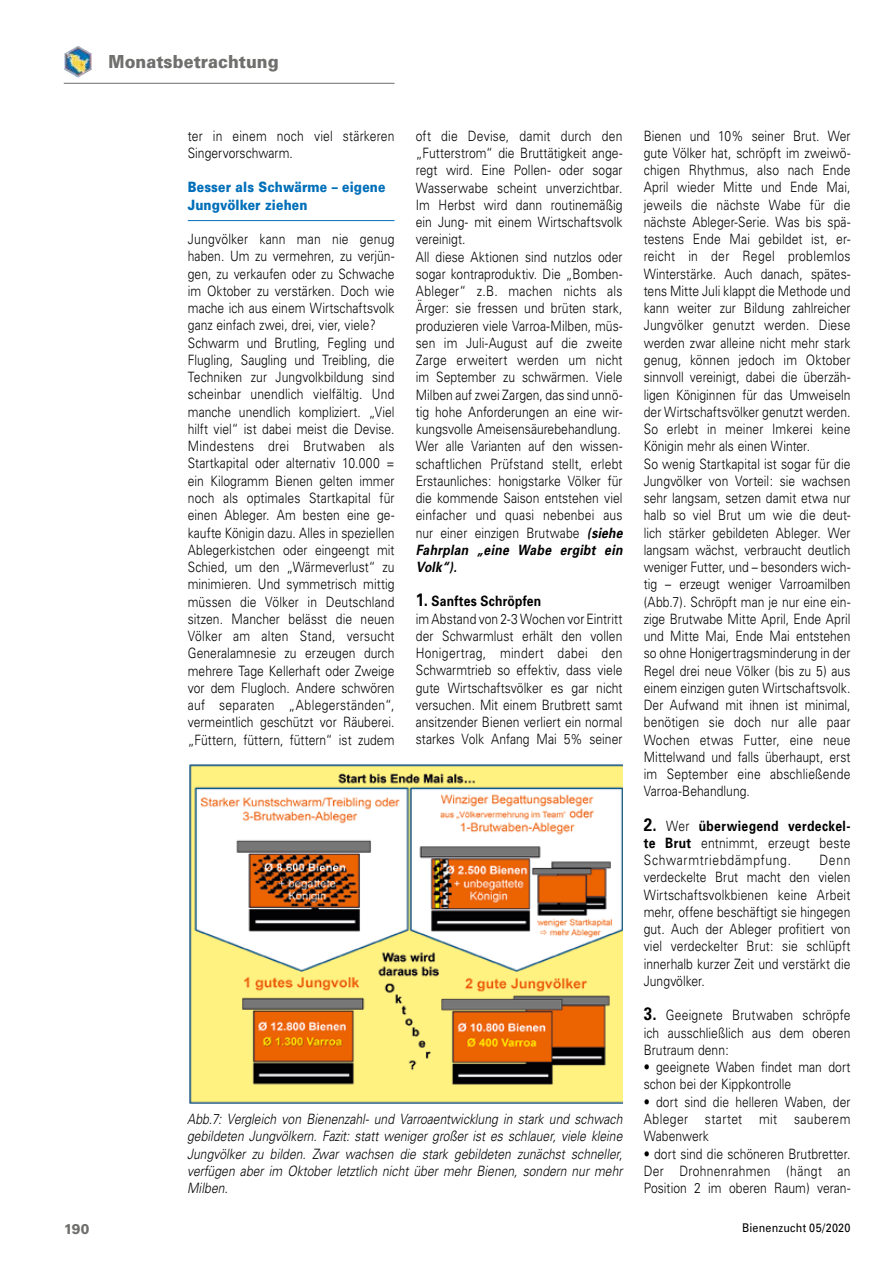
<style>
.page{position:relative;width:893px;height:1263px;background:#fff}
.page>*{position:absolute;margin:0;border:0;box-sizing:border-box;transform-origin:0 0}
.t1{font:900 18px "Univers";letter-spacing:.005em;color:#6f6f6e;scale:.9 1}
.t2{font:300 14.25px/17.2px "Univers";letter-spacing:.005em;color:#000;scale:.85 1}
.t3{font:italic 300 14.25px/17.2px "Univers";letter-spacing:.005em;color:#000;text-align:justify;scale:.85 1}
.t4{font:900 14.25px/17.2px "Univers";letter-spacing:.015em;color:#006fb9;scale:.85 1}
.t5{font:900 14.25px "Univers";color:#6f6f6e;scale:.9 1}
.t6{font:12px "Univers";letter-spacing:.02em;color:#000;scale:.9 1}
.s1{font-weight:700;font-style:italic}
.s2{font-weight:700;font-size:18px}
.s3{font-weight:700}
</style>
<div class="page">
<hr style="left:64px;top:83px;width:330px;height:1px;background:#6f6f6e">
<img style="left:64px;top:46px;width:28px;height:32px">
<hr style="left:188px;top:220px;width:206px;height:1px;background:#006fb9">
<img style="left:189px;top:764px;width:433px;height:340px">
<p class="t1" style="left:109px;top:50px;width:190px">Monatsbetrachtung</p>
<p class="t2" style="left:188px;top:127px;width:245px">ter in einem noch viel stärkeren<br>Singervorschwarm.</p>
<p class="t4" style="left:188px;top:179px;width:234px">Besser als Schwärme – eigene<br>Jungvölker ziehen</p>
<p class="t2" style="left:188px;top:230px;width:245px">Jungvölker kann man nie genug haben. Um zu vermehren, zu verjün&shy;gen, zu verkaufen oder zu Schwache im Oktober zu verstärken. Doch wie mache ich aus einem Wirtschaftsvolk ganz einfach zwei, drei, vier, viele?<br>Schwarm und Brutling, Fegling und Flugling, Saugling und Treibling, die Techniken zur Jungvolkbildung sind scheinbar unendlich vielfältig. Und manche unendlich kompliziert. „Viel hilft viel“ ist dabei meist die Devise.<br>Mindestens drei Brutwaben als Startkapital oder alternativ 10.000 = ein Kilogramm Bienen gelten immer noch als optimales Startkapital für einen Ableger. Am besten eine ge&shy;kaufte Königin dazu. Alles in speziellen Ablegerkistchen oder eingeengt mit Schied, um den „Wärmeverlust“ zu minimieren. Und symmetrisch mittig müssen die Völker in Deutschland sitzen. Mancher belässt die neuen Völker am alten Stand, versucht Generalamnesie zu erzeugen durch mehrere Tage Kellerhaft oder Zweige vor dem Flugloch. Andere schwören auf separaten „Ablegerständen“, vermeintlich geschützt vor Räuberei. „Füttern, füttern, füttern“ ist zudem</p>
<p class="t2" style="left:416px;top:127px;width:245px">oft die Devise, damit durch den „Futterstrom“ die Bruttätigkeit ange&shy;regt wird. Eine Pollen- oder sogar Wasserwabe scheint unverzichtbar.<br>Im Herbst wird dann routinemäßig ein Jung- mit einem Wirtschaftsvolk vereinigt.<br>All diese Aktionen sind nutzlos oder sogar kontraproduktiv. Die „Bomben-Ableger“ z.B. machen nichts als Ärger: sie fressen und brüten stark, produzieren viele Varroa-Milben, müs&shy;sen im Juli-August auf die zweite Zarge erweitert werden um nicht im September zu schwärmen. Viele Milben auf zwei Zargen, das sind unnö&shy;tig hohe Anforderungen an eine wir&shy;kungsvolle Ameisensäurebehandlung.<br>Wer alle Varianten auf den wissen&shy;schaftlichen Prüfstand stellt, erlebt Erstaunliches: honigstarke Völker für die kommende Saison entstehen viel einfacher und quasi nebenbei aus nur einer einzigen Brutwabe <span class="s1">(siehe Fahrplan „eine Wabe ergibt ein Volk“).</span></p>
<p class="t2" style="left:416px;top:593px;width:245px"><span class="s2">1.</span> <span class="s3">Sanftes Schröpfen<br></span>im Abstand von 2-3 Wochen vor Eintritt der Schwarmlust erhält den vollen Honigertrag, mindert dabei den Schwarmtrieb so effektiv, dass viele gute Wirtschaftsvölker es gar nicht versuchen. Mit einem Brutbrett samt ansitzender Bienen verliert ein normal starkes Volk Anfang Mai 5% seiner</p>
<p class="t3" style="left:187px;top:1110px;width:514px">Abb.7: Vergleich von Bienenzahl- und Varroaentwicklung in stark und schwach gebildeten Jungvölkern. Fazit: statt weniger großer ist es schlauer, viele kleine Jungvölker zu bilden. Zwar wachsen die stark gebildeten zunächst schneller, verfügen aber im Oktober letztlich nicht über mehr Bienen, sondern nur mehr Milben.</p>
<p class="t2" style="left:644px;top:127px;width:245px">Bienen und 10% seiner Brut. Wer gute Völker hat, schröpft im zweiwö&shy;chigen Rhythmus, also nach Ende April wieder Mitte und Ende Mai, jeweils die nächste Wabe für die nächste Ableger-Serie. Was bis spä&shy;testens Ende Mai gebildet ist, er&shy;reicht in der Regel problemlos Winterstärke. Auch danach, spätes&shy;tens Mitte Juli klappt die Methode und kann weiter zur Bildung zahlreicher Jungvölker genutzt werden. Diese werden zwar alleine nicht mehr stark genug, können jedoch im Oktober sinnvoll vereinigt, dabei die überzäh&shy;ligen Königinnen für das Umweiseln der Wirtschaftsvölker genutzt werden.<br>So erlebt in meiner Imkerei keine Königin mehr als einen Winter.<br>So wenig Startkapital ist sogar für die Jungvölker von Vorteil: sie wachsen sehr langsam, setzen damit etwa nur halb so viel Brut um wie die deut&shy;lich stärker gebildeten Ableger. Wer langsam wächst, verbraucht deutlich weniger Futter, und – besonders wich&shy;tig – erzeugt weniger Varroamilben (Abb.7). Schröpft man je nur eine ein&shy;zige Brutwabe Mitte April, Ende April und Mitte Mai, Ende Mai entstehen so ohne Honigertragsminderung in der Regel drei neue Völker (bis zu 5) aus einem einzigen guten Wirtschaftsvolk.<br>Der Aufwand mit ihnen ist minimal, benötigen sie doch nur alle paar Wochen etwas Futter, eine neue Mittelwand und falls überhaupt, erst im September eine abschließende Varroa-Behandlung.</p>
<p class="t2" style="left:644px;top:817px;width:245px;text-align:justify"><span class="s2">2.</span> Wer <span class="s3">überwiegend verdeckel&shy;te Brut</span> entnimmt, erzeugt beste Schwarmtriebdämpfung.</p>
<p class="t2" style="left:644px;top:851px;width:245px;text-align:justify;text-indent:176px">Denn verdeckelte Brut macht den vielen Wirtschaftsvolkbienen keine Arbeit mehr, offene beschäftigt sie hingegen gut. Auch der Ableger profitiert von viel verdeckelter Brut: sie schlüpft innerhalb kurzer Zeit und verstärkt die Jungvölker.</p>
<p class="t2" style="left:644px;top:1007px;width:245px;text-align:justify"><span class="s2">3.</span> Geeignete Brutwaben schröpfe ich ausschließlich aus dem oberen Brutraum denn:</p>
<p class="t2" style="left:644px;top:1058px;width:245px">• geeignete Waben findet man dort schon bei der Kippkontrolle</p>
<p class="t2" style="left:644px;top:1093px;width:245px;text-align:justify">• dort sind die helleren Waben, der Ableger startet mit sauberem Wabenwerk</p>
<p class="t2" style="left:644px;top:1145px;width:245px;text-align:justify">• dort sind die schöneren Brutbretter.<br>Der Drohnenrahmen (hängt an Position 2 im oberen Raum) veran-</p>
<p class="t5" style="left:64px;top:1220px;width:30px">190</p>
<p class="t6" style="left:742px;top:1221px;width:122px">Bienenzucht 05/2020</p>
</div>
